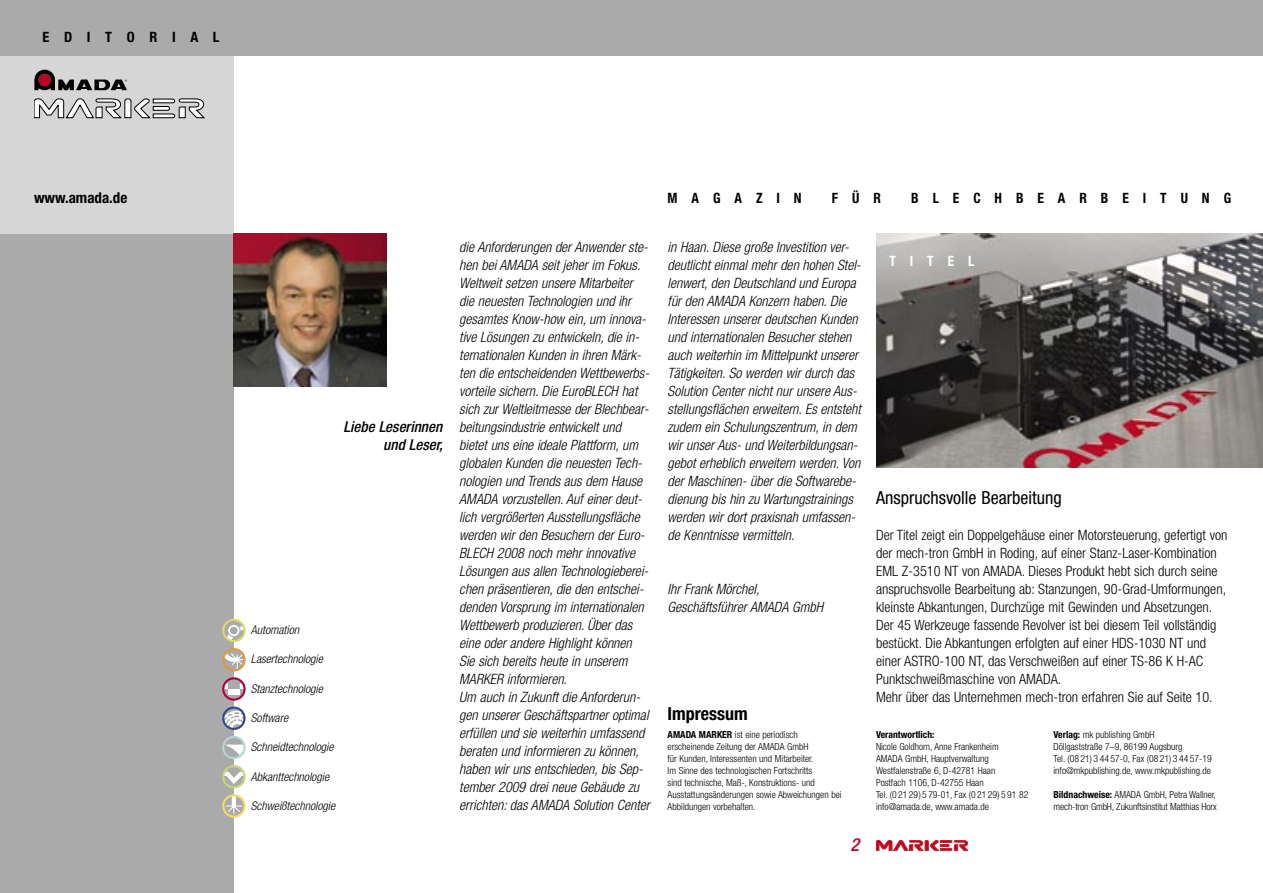
<style>
.page{position:relative;width:1263px;height:893px;background:#fff}
.page>*{position:absolute;margin:0;border:0;box-sizing:border-box;transform-origin:0 0}
.t1{font:condensed 18px "Helvetica Neue";color:#000}
.t2{font:700 condensed 18px "Helvetica Neue";color:#000}
.t3{font:italic 500 condensed 18px "Helvetica Neue";color:#be0027}
.t4{font:italic 500 condensed 15px/18px "Helvetica Neue";color:#000;text-align:right}
.t5{font:700 condensed 15px "Helvetica Neue";color:#000}
.t6{font:italic 300 condensed 14.25px/18px "Helvetica Neue";color:#000}
.t7{font:300 condensed 14.25px/18px "Helvetica Neue";color:#000}
.t8{font:700 condensed 14.25px "Helvetica Neue";letter-spacing:1.03em;color:#000;scale:.95 1}
.t9{font:700 condensed 14.25px "Helvetica Neue";letter-spacing:1.03em;color:#000}
.t10{font:700 condensed 14.25px "Helvetica Neue";letter-spacing:1.03em;color:#fff;scale:.95 1}
.t11{font:italic 300 condensed 12px "Helvetica Neue";color:#000}
.t12{font:300 condensed 9.75px/12px "Helvetica Neue";color:#000}
.t13{font:700 condensed 9.75px "Helvetica Neue";color:#000}
.s1{font-weight:700}
</style>
<div class="page">
<div style="left:0;top:0;width:234px;height:893px;background:#d6d6d6"></div>
<div style="left:0;top:234px;width:234px;height:659px;background:#aaa"></div>
<img style="left:234px;top:234px;width:153px;height:153px">
<img style="left:876px;top:234px;width:387px;height:234px">
<svg style="left:876px;top:840px;width:92px;height:10px"></svg>
<svg style="left:34px;top:99px;width:170px;height:19px"></svg>
<svg style="left:34px;top:70px;width:93px;height:20px"></svg>
<div style="left:0;top:0;width:1263px;height:55px;background:#aaa"></div>
<svg style="left:223px;top:620px;width:21px;height:21px"></svg>
<svg style="left:226px;top:626px;width:17px;height:15px"></svg>
<svg style="left:228px;top:624px;width:12px;height:13px"></svg>
<div style="left:227px;top:624px;width:13px;height:13px;border:1px solid #aaa;border-radius:50%"></div>
<div style="left:230px;top:627px;width:7px;height:7px;background:#aaa;border-radius:50%"></div>
<div style="left:230px;top:627px;width:7px;height:7px;border:1px solid #aaa;border-radius:50%"></div>
<div style="left:222px;top:619px;width:24px;height:23px;border:2px solid #ded969;border-radius:50%"></div>
<svg style="left:223px;top:652px;width:20px;height:18px"></svg>
<div style="left:222px;top:648px;width:24px;height:23px;border:2px solid #db9a41;border-radius:50%"></div>
<svg style="left:223px;top:678px;width:21px;height:22px"></svg>
<svg style="left:225px;top:683px;width:3px;height:6px"></svg>
<svg style="left:240px;top:683px;width:3px;height:6px"></svg>
<div style="left:228px;top:689px;width:12px;height:6px;background:#fff"></div>
<div style="left:222px;top:677px;width:24px;height:24px;border:2px solid #b0003d;border-radius:50%"></div>
<svg style="left:223px;top:709px;width:22px;height:21px"></svg>
<div style="left:222px;top:707px;width:24px;height:23px;border:2px solid #35488b;border-radius:50%"></div>
<svg style="left:223px;top:737px;width:21px;height:21px"></svg>
<svg style="left:225px;top:745px;width:18px;height:11px"></svg>
<div style="left:222px;top:736px;width:24px;height:23px;border:2px solid #b4d5d4;border-radius:50%"></div>
<svg style="left:223px;top:769px;width:22px;height:18px"></svg>
<div style="left:222px;top:765px;width:24px;height:23px;border:2px solid #c2d978;border-radius:50%"></div>
<svg style="left:223px;top:795px;width:21px;height:22px"></svg>
<svg style="left:226px;top:797px;width:16px;height:17px"></svg>
<div style="left:222px;top:794px;width:24px;height:24px;border:2px solid #f2dc62;border-radius:50%"></div>
<p class="t9" style="left:43px;top:28px;width:179px">EDITORIAL</p>
<p class="t5" style="left:34px;top:188px;width:95px">www.amada.de</p>
<p class="t4" style="left:344px;top:417px;width:101px">Liebe Leserinnen und Leser,</p>
<p class="t11" style="left:251px;top:623px;width:50px">Automation</p>
<p class="t11" style="left:251px;top:652px;width:74px">Lasertechnologie</p>
<p class="t11" style="left:251px;top:682px;width:73px">Stanztechnologie</p>
<p class="t11" style="left:251px;top:711px;width:39px">Software</p>
<p class="t11" style="left:251px;top:740px;width:84px">Schneidtechnologie</p>
<p class="t11" style="left:251px;top:769px;width:80px">Abkanttechnologie</p>
<p class="t11" style="left:251px;top:799px;width:86px">Schweißtechnologie</p>
<p class="t6" style="left:459px;top:238px;width:192px">die Anforderungen der Anwender ste&shy;hen bei AMADA seit jeher im Fokus.<br>Weltweit setzen unsere Mitarbeiter die neuesten Technologien und ihr gesamtes Know-how ein, um innova&shy;tive Lösungen zu entwickeln, die in&shy;ternationalen Kunden in ihren Märk&shy;ten die entscheidenden Wettbewerbs&shy;vorteile sichern. Die EuroBLECH hat sich zur Weltleitmesse der Blechbear&shy;beitungsindustrie entwickelt und bietet uns eine ideale Plattform, um globalen Kunden die neuesten Tech&shy;nologien und Trends aus dem Hause AMADA vorzustellen. Auf einer deut&shy;lich vergrößerten Ausstellungsfläche werden wir den Besuchern der Euro-BLECH 2008 noch mehr innovative Lösungen aus allen Technologieberei&shy;chen präsentieren, die den entschei&shy;denden Vorsprung im internationalen Wettbewerb produzieren. Über das eine oder andere Highlight können Sie sich bereits heute in unserem MARKER informieren.<br>Um auch in Zukunft die Anforderun&shy;gen unserer Geschäftspartner optimal erfüllen und sie weiterhin umfassend beraten und informieren zu können, haben wir uns entschieden, bis Sep&shy;tember 2009 drei neue Gebäude zu errichten: das AMADA Solution Center</p>
<p class="t8" style="left:668px;top:189px;width:143px">MAGAZIN</p>
<p class="t8" style="left:832px;top:189px;width:53px">FÜR</p>
<p class="t8" style="left:911px;top:189px;width:338px">BLECHBEARBEITUNG</p>
<p class="t6" style="left:668px;top:238px;width:195px">in Haan. Diese große Investition ver&shy;deutlicht einmal mehr den hohen Stel&shy;lenwert, den Deutschland und Europa für den AMADA Konzern haben. Die Interessen unserer deutschen Kunden und internationalen Besucher stehen auch weiterhin im Mittelpunkt unserer Tätigkeiten. So werden wir durch das Solution Center nicht nur unsere Aus&shy;stellungsflächen erweitern. Es entsteht zudem ein Schulungszentrum, in dem wir unser Aus- und Weiterbildungsan&shy;gebot erheblich erweitern werden. Von der Maschinen- über die Softwarebe&shy;dienung bis hin zu Wartungstrainings werden wir dort praxisnah umfassen&shy;de Kenntnisse vermitteln.</p>
<p class="t6" style="left:668px;top:580px;width:157px">Ihr Frank Mörchel,<br>Geschäftsführer AMADA GmbH</p>
<p class="t10" style="left:889px;top:252px;width:91px">TITEL</p>
<p class="t1" style="left:876px;top:487px;width:187px">Anspruchsvolle Bearbeitung</p>
<p class="t7" style="left:876px;top:526px;width:353px">Der Titel zeigt ein Doppelgehäuse einer Motorsteuerung, gefertigt von der mech-tron GmbH in Roding, auf einer Stanz-Laser-Kombination EML Z-3510 NT von AMADA. Dieses Produkt hebt sich durch seine anspruchsvolle Bearbeitung ab: Stanzungen, 90-Grad-Umformungen, kleinste Abkantungen, Durchzüge mit Gewinden und Absetzungen.<br>Der 45 Werkzeuge fassende Revolver ist bei diesem Teil vollständig bestückt. Die Abkantungen erfolgten auf einer HDS-1030 NT und einer ASTRO-100 NT, das Verschweißen auf einer TS-86 K H-AC Punktschweißmaschine von AMADA.<br>Mehr über das Unternehmen mech-tron erfahren Sie auf Seite 10.</p>
<p class="t2" style="left:668px;top:703px;width:82px">Impressum</p>
<p class="t12" style="left:668px;top:728px;width:175px"><span class="s1">AMADA MARKER</span> ist eine periodisch erscheinende Zeitung der AMADA GmbH<br>für Kunden, Interessenten und Mitarbeiter.<br>Im Sinne des technologischen Fortschritts<br>sind technische, Maß-, Konstruktions- und Ausstattungsänderungen sowie Abweichungen bei Abbildungen vorbehalten.</p>
<p class="t13" style="left:876px;top:728px;width:60px">Verantwortlich:</p>
<p class="t12" style="left:876px;top:740px;width:154px">Nicole Goldhorn, Anne Frankenheim<br>AMADA GmbH, Hauptverwaltung<br>Westfalenstraße 6, D-42781 Haan<br>Postfach 1106, D-42755 Haan<br>Tel. (0 21 29) 5 79-01, Fax (0 21 29) 5 91 82 info@amada.de, www.amada.de</p>
<p class="t12" style="left:1053px;top:728px;width:160px"><span class="s1">Verlag:</span> mk publishing GmbH<br>Döllgaststraße 7–9, 86199 Augsburg<br>Tel. (08 21) 3 44 57-0, Fax (08 21) 3 44 57-19 info@mkpublishing.de, www.mkpublishing.de</p>
<p class="t12" style="left:1053px;top:788px;width:165px"><span class="s1">Bildnachweise:</span> AMADA GmbH, Petra Wallner, mech-tron GmbH, Zukunftsinstitut Matthias Horx</p>
<p class="t3" style="left:850px;top:834px;width:10px">2</p>
</div>
